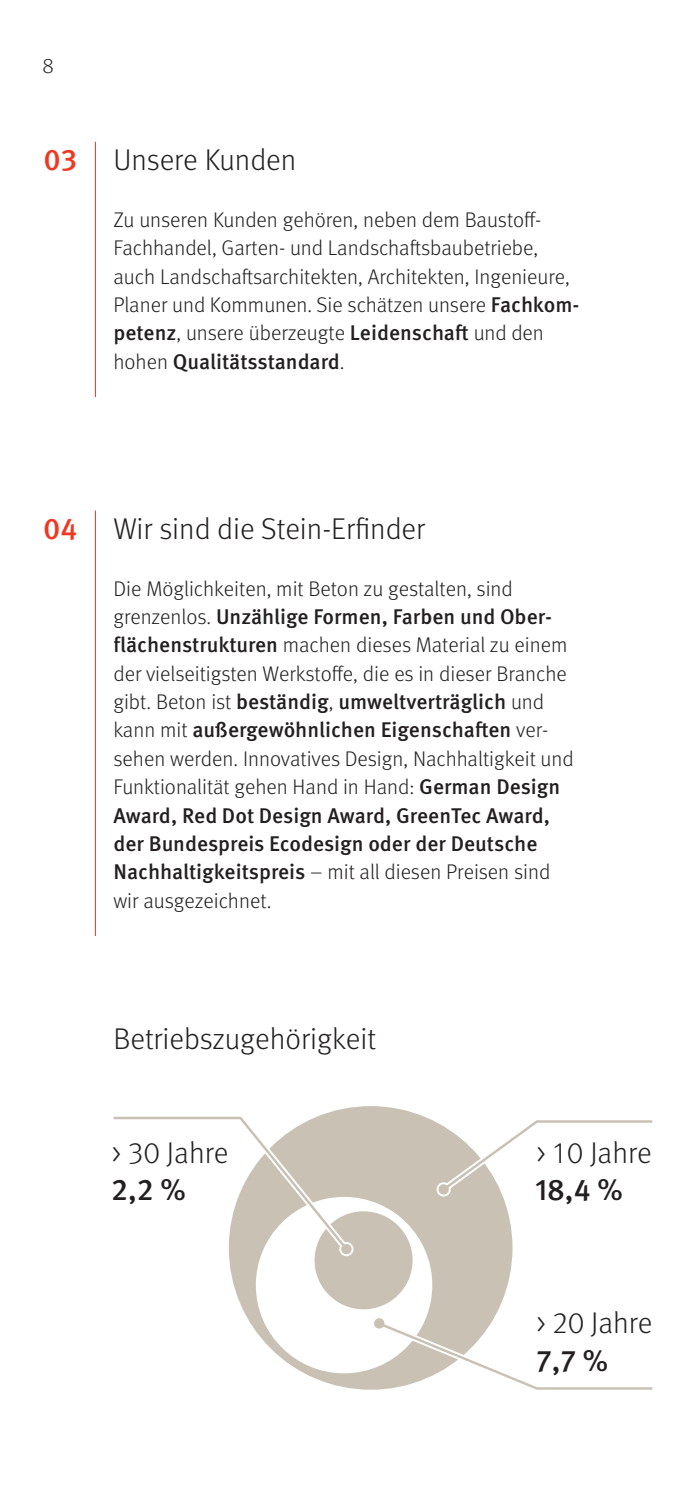
<style>
.page{position:relative;width:695px;height:1489px;background:#fff}
.page>*{position:absolute;margin:0;border:0;box-sizing:border-box;transform-origin:0 0}
.t1{font:300 30px "Meta Pro";color:#231f20}
.t2{font:500 30px "Meta Pro";color:#231f20}
.t3{font:500 30px "Meta Pro";color:#ef3822}
.t4{font:300 21.25px/28.2px "Meta Pro";color:#231f20}
.s1{font-weight:500}
</style>
<div class="page">
<hr style="left:95px;top:142px;width:1px;height:255px;background:#ef3822">
<hr style="left:95px;top:510px;width:1px;height:425px;background:#ef3822">
<div style="left:229px;top:1106px;width:283px;height:283px;background:#c9c2b4;border-radius:50%"></div>
<div style="left:252px;top:1193px;width:184px;height:183px;background:#fff;border-radius:50%"></div>
<div style="left:248px;top:1189px;width:191px;height:191px;border:8px solid #c9c2b4;border-radius:50%"></div>
<div style="left:311px;top:1207px;width:105px;height:105px;background:#c9c2b4;border-radius:50%"></div>
<div style="left:307px;top:1203px;width:113px;height:113px;border:8px solid #fff;border-radius:50%"></div>
<svg style="left:435px;top:1120px;width:218px;height:77px"></svg>
<svg style="left:371px;top:1315px;width:282px;height:75px"></svg>
<svg style="left:113px;top:1113px;width:241px;height:143px"></svg>
<p class="t4" style="left:43px;top:50px;width:13px">8</p>
<h1 class="t3" style="left:43px;top:136px;width:35px">03</h1>
<h1 class="t1" style="left:113px;top:138px;width:184px">Unsere Kunden</h1>
<p class="t4" style="left:113px;top:204px;width:467px">Zu unseren Kunden gehören, neben dem Baustoff-Fachhandel, Garten- und Landschaftsbaubetriebe, auch Landschaftsarchitekten, Architekten, Ingenieure, Planer und Kommunen. Sie schätzen unsere <span class="s1">Fachkom&shy;petenz</span>, unsere überzeugte <span class="s1">Leidenschaft</span> und den hohen <span class="s1">Qualitätsstandard</span>.</p>
<h1 class="t3" style="left:43px;top:505px;width:36px">04</h1>
<h1 class="t1" style="left:113px;top:507px;width:313px">Wir sind die Stein-Erfinder</h1>
<p class="t4" style="left:113px;top:573px;width:461px">Die Möglichkeiten, mit Beton zu gestalten, sind grenzenlos. <span class="s1">Unzählige Formen, Farben und Ober&shy;flächenstrukturen</span> machen dieses Material zu einem der vielseitigsten Werkstoffe, die es in dieser Branche gibt. Beton ist <span class="s1">beständig</span>, <span class="s1">umweltverträglich</span> und kann mit <span class="s1">außergewöhnlichen Eigenschaften</span> ver&shy;sehen werden. Innovatives Design, Nachhaltigkeit und Funktionalität gehen Hand in Hand: <span class="s1">German Design Award, Red Dot Design Award, GreenTec Award, der Bundespreis Ecodesign oder der Deutsche Nachhaltigkeitspreis</span> – mit all diesen Preisen sind wir ausgezeichnet.</p>
<h1 class="t1" style="left:113px;top:1017px;width:264px">Betriebszugehörigkeit</h1>
<h1 class="t1" style="left:112px;top:1130px;width:118px">&gt; 30 Jahre</h1>
<h1 class="t2" style="left:111px;top:1166px;width:76px">2,2 %</h1>
<h1 class="t1" style="left:536px;top:1130px;width:117px">&gt; 10 Jahre</h1>
<h1 class="t2" style="left:535px;top:1166px;width:89px">18,4 %</h1>
<h1 class="t1" style="left:536px;top:1300px;width:118px">&gt; 20 Jahre</h1>
<h1 class="t2" style="left:536px;top:1336px;width:73px">7,7 %</h1>
</div>
